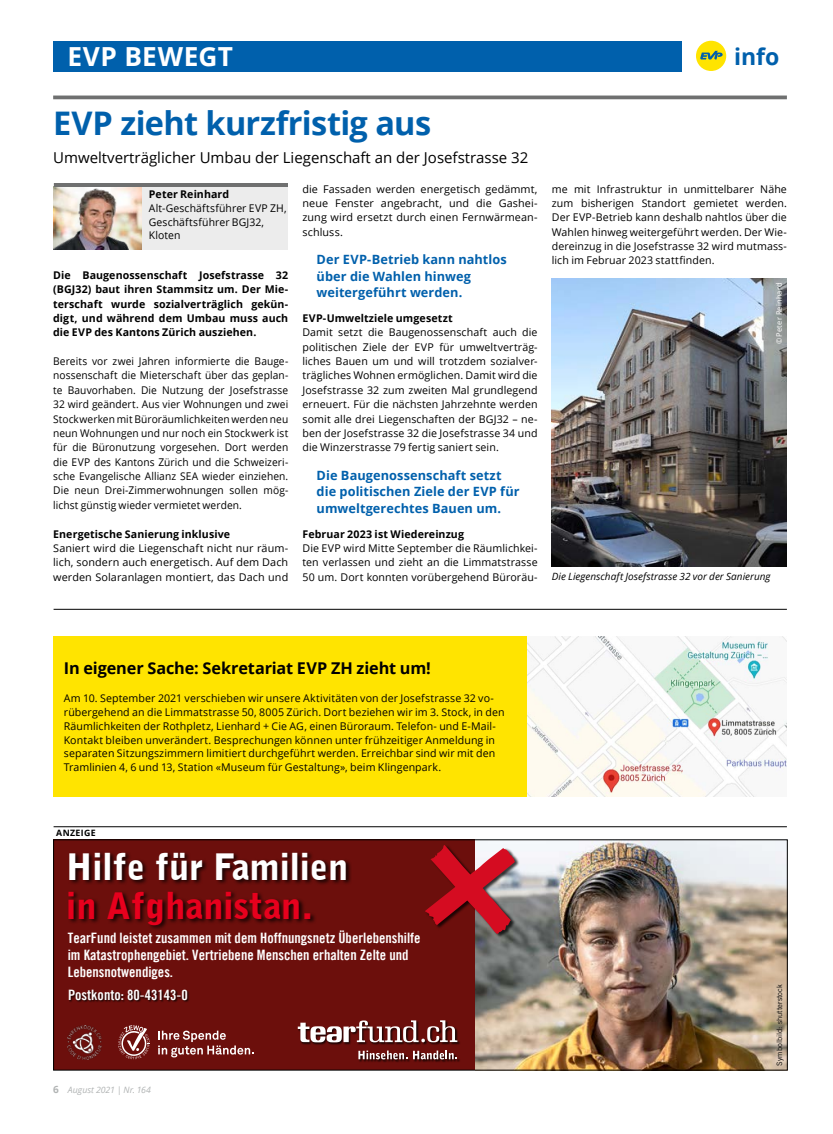
<style>
.page{position:relative;width:833px;height:1134px;background:#fff}
.page>*{position:absolute;margin:0;border:0;box-sizing:border-box;transform-origin:0 0}
.t1{font:900 36.25px "Bell Gothic BT";color:#fff}
.t2{font:900 36.25px "Bell Gothic BT";color:#e7001d}
.t3{font:700 32.5px "Open Sans";letter-spacing:-.02em;color:#0060ac}
.t4{font:700 26.25px "Open Sans";letter-spacing:.02em;color:#fff}
.t5{font:700 23px "Open Sans";color:#0060ac}
.t6{font:700 16.25px "Open Sans";letter-spacing:-.005em;color:#000}
.t7{font:15px "Open Sans";color:#000}
.t8{font:14.38px/16.9px "Trade Got Bol Con Twe";color:#fff}
.t9{font:700 12.75px/16.2px "Open Sans";letter-spacing:.005em;color:#0060ac}
.t10{font:10.62px/14.4px "Open Sans";letter-spacing:.01em;color:#000;text-align:justify}
.t11{font:10.62px/14.4px "Open Sans";letter-spacing:.01em;color:#000;text-align:justify;scale:.96 1}
.t12{font:700 10.62px/14.4px "Open Sans";letter-spacing:.01em;color:#000;text-align:justify}
.t13{font:italic 10px "Open Sans";color:#000}
.t14{font:italic 8.75px "Open Sans";color:#b1b4b4}
.t15{font:700 8.75px "Open Sans";letter-spacing:.04em;color:#000}
.t16{font:7.5px "Trade Gothic LT Std";color:#000}
.t17{font:7.5px "Open Sans";letter-spacing:.025em;color:#fff}
.s1{font-weight:700;font-style:normal;font-size:10px}
</style>
<div class="page">
<div style="left:696px;top:41px;width:30px;height:30px;background:#ffe400;border-radius:50%"></div>
<svg style="left:700px;top:51px;width:22px;height:9px"></svg>
<div style="left:53px;top:41px;width:628px;height:30px;background:#0060ac"></div>
<img style="left:552px;top:279px;width:235px;height:287px">
<div style="left:53px;top:183px;width:234px;height:66px;background:#ececec"></div>
<img style="left:53px;top:186px;width:88px;height:63px">
<hr style="left:54px;top:183px;width:233px;height:3px;background:#6f7070">
<hr style="left:53px;top:96px;width:734px;height:3px;background:#6f7070">
<hr style="left:54px;top:826px;width:733px;height:1px;background:#000">
<div style="left:53px;top:636px;width:474px;height:160px;background:#ffe400"></div>
<img style="left:527px;top:636px;width:260px;height:160px">
<hr style="left:54px;top:609px;width:733px;height:1px;background:#000">
<div style="left:54px;top:840px;width:421px;height:230px;background:#6c0f0c"></div>
<div style="left:67px;top:851px;width:285px;height:80px;background:#000;opacity:.75"></div>
<img style="left:68px;top:1025px;width:33px;height:34px">
<svg style="left:118px;top:1025px;width:32px;height:34px"></svg>
<svg style="left:158px;top:1031px;width:96px;height:26px"></svg>
<div style="left:298px;top:1020px;width:163px;height:43px;background:#000;opacity:.75"></div>
<svg style="left:298px;top:1020px;width:159px;height:22px"></svg>
<svg style="left:358px;top:1050px;width:99px;height:9px"></svg>
<img style="left:475px;top:842px;width:310px;height:226px">
<div style="left:425px;top:845px;width:94px;height:93px;background:#000;opacity:.75"></div>
<svg style="left:425px;top:845px;width:90px;height:89px"></svg>
<div style="left:69px;top:990px;width:121px;height:13px;background:#000;opacity:.75"></div>
<svg style="left:769px;top:977px;width:16px;height:91px"></svg>
<h3 class="t4" style="left:67px;top:38px;width:167px">EVP BEWEGT</h3>
<h3 class="t5" style="left:734px;top:40px;width:47px">info</h3>
<h2 class="t3" style="left:53px;top:100px;width:379px">EVP zieht kurzfristig aus</h2>
<h3 class="t7" style="left:53px;top:148px;width:477px">Umweltverträglicher Umbau der Liegenschaft an der Josefstrasse 32</h3>
<p class="t12" style="left:149px;top:187px;width:82px">Peter Reinhard</p>
<p class="t10" style="left:149px;top:201px;width:139px;line-height:13.8px;text-align:left">Alt-Geschäftsführer EVP ZH,<br>Geschäftsführer BGJ32,<br>Kloten</p>
<p class="t12" style="left:53px;top:267px;width:237px">Die Baugenossenschaft Josefstrasse 32 (BGJ32) baut ihren Stammsitz um. Der Mie&shy;terschaft wurde sozialverträglich gekün&shy;digt, und während dem Umbau muss auch die EVP des Kantons Zürich ausziehen.</p>
<p class="t11" style="left:53px;top:354px;width:246px">Bereits vor zwei Jahren informierte die Bauge&shy;nossenschaft die Mieterschaft über das geplan&shy;te Bauvorhaben. Die Nutzung der Josefstrasse 32 wird geändert. Aus vier Wohnungen und zwei Stockwerken mit Büroräumlichkeiten werden neu neun Wohnungen und nur noch ein Stockwerk ist für die Büronutzung vorgesehen. Dort werden die EVP des Kantons Zürich und die Schweizeri&shy;sche Evangelische Allianz SEA wieder einziehen.<br>Die neun Drei-Zimmerwohnungen sollen mög&shy;lichst günstig wieder vermietet werden.</p>
<p class="t12" style="left:53px;top:526px;width:178px">Energetische Sanierung inklusive</p>
<p class="t10" style="left:53px;top:541px;width:237px">Saniert wird die Liegenschaft nicht nur räum&shy;lich, sondern auch energetisch. Auf dem Dach werden Solaranlagen montiert, das Dach und</p>
<p class="t10" style="left:302px;top:181px;width:237px">die Fassaden werden energetisch gedämmt, neue Fenster angebracht, und die Gashei&shy;zung wird ersetzt durch einen Fernwärmean&shy;schluss.</p>
<p class="t9" style="left:317px;top:251px;width:192px">Der EVP-Betrieb kann nahtlos über die Wahlen hinweg weitergeführt werden.</p>
<p class="t12" style="left:302px;top:311px;width:152px">EVP-Umweltziele umgesetzt</p>
<p class="t10" style="left:302px;top:325px;width:237px">Damit setzt die Baugenossenschaft auch die politischen Ziele der EVP für umweltverträg&shy;liches Bauen um und will trotzdem sozialver&shy;trägliches Wohnen ermöglichen. Damit wird die Josefstrasse 32 zum zweiten Mal grundlegend erneuert. Für die nächsten Jahrzehnte werden somit alle drei Liegenschaften der BGJ32 – ne&shy;ben der Josefstrasse 32 die Josefstrasse 34 und die Winzerstrasse 79 fertig saniert sein.</p>
<p class="t9" style="left:317px;top:467px;width:204px">Die Baugenossenschaft setzt die politischen Ziele der EVP für umweltgerechtes Bauen um.</p>
<p class="t12" style="left:302px;top:526px;width:163px">Februar 2023 ist Wiedereinzug</p>
<p class="t10" style="left:302px;top:541px;width:237px">Die EVP wird Mitte September die Räumlichkei&shy;ten verlassen und zieht an die Limmatstrasse 50 um. Dort konnten vorübergehend Büroräu-</p>
<p class="t10" style="left:552px;top:181px;width:237px">me mit Infrastruktur in unmittelbarer Nähe zum bisherigen Standort gemietet werden.<br>Der EVP-Betrieb kann deshalb nahtlos über die Wahlen hinweg weitergeführt werden. Der Wie&shy;dereinzug in die Josefstrasse 32 wird mutmass&shy;lich im Februar 2023 stattfinden.</p>
<p class="t17" style="left:774px;top:344px;width:64px;rotate:-90deg">© Peter Reinhard</p>
<p class="t13" style="left:552px;top:570px;width:220px">Die Liegenschaft Josefstrasse 32 vor der Sanierung</p>
<h3 class="t6" style="left:64px;top:657px;width:368px">In eigener Sache: Sekretariat EVP ZH zieht um!</h3>
<p class="t10" style="left:64px;top:691px;width:442px;line-height:13.8px;text-align:left">Am 10. September 2021 verschieben wir unsere Aktivitäten von der Josefstrasse 32 vo&shy;rübergehend an die Limmatstrasse 50, 8005 Zürich. Dort beziehen wir im 3. Stock, in den Räumlichkeiten der Rothpletz, Lienhard + Cie AG, einen Büroraum. Telefon- und E-Mail-Kontakt bleiben unverändert. Besprechungen können unter frühzeitiger Anmeldung in separaten Sitzungszimmern limitiert durchgeführt werden. Erreichbar sind wir mit den Tramlinien 4, 6 und 13, Station «Museum für Gestaltung», beim Klingenpark.</p>
<p class="t15" style="left:56px;top:826px;width:41px">ANZEIGE</p>
<h1 class="t1" style="left:66px;top:844px;width:283px">Hilfe für Familien</h1>
<h1 class="t2" style="left:66px;top:883px;width:249px">in Afghanistan.</h1>
<h3 class="t8" style="left:68px;top:929px;width:354px">TearFund leistet zusammen mit dem Hoffnungsnetz Überlebenshilfe im Katastrophengebiet. Vertriebene Menschen erhalten Zelte und<br>Lebensnotwendiges.</h3>
<h3 class="t8" style="left:68px;top:986px;width:121px">Postkonto: 80-43143-0</h3>
<p class="t16" style="left:775px;top:1065px;width:83px;rotate:-90deg">Symbolbild: shutterstock</p>
<p class="t14" style="left:53px;top:1084px;width:99px"><span class="s1">6</span> August 2021 | Nr. 164</p>
</div>
